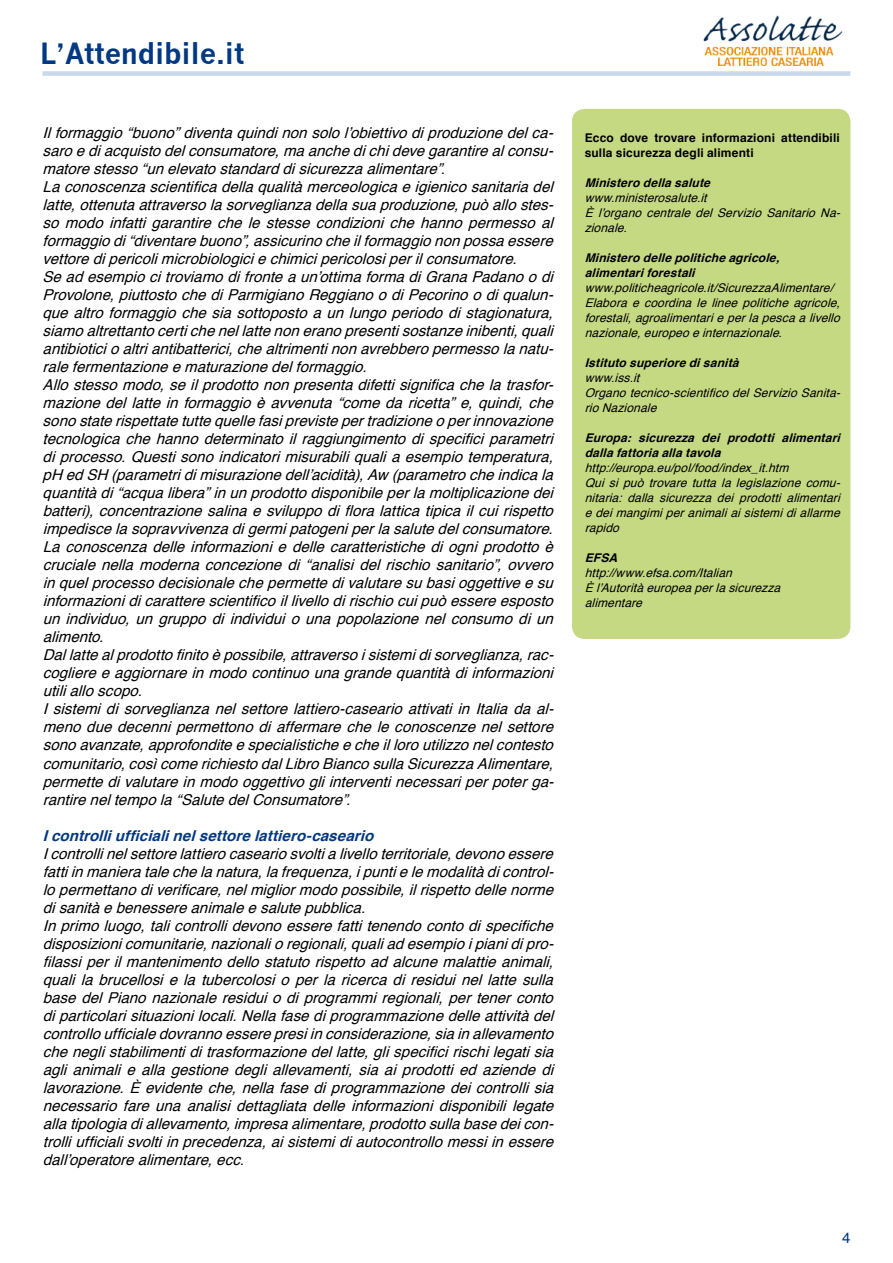
<style>
.page{position:relative;width:893px;height:1263px;background:#fff}
.page>*{position:absolute;margin:0;border:0;box-sizing:border-box;transform-origin:0 0}
.t1{font:700 28.65px "News Gothic";letter-spacing:-.005em;color:#003882}
.t2{font:italic 15px/18px "Helvetica";color:#000}
.t3{font:italic 700 15px "Helvetica";color:#003882}
.t4{font:15px "Helvetica";color:#003882}
.t5{font:italic 12px/15px "Helvetica";color:#000}
.t6{font:italic 700 12px/15px "Helvetica";color:#000}
.t7{font:700 12px/15px "Helvetica";letter-spacing:.015em;color:#000}
</style>
<div class="page">
<div style="left:43px;top:71px;width:807px;height:5px;background:#c8d9ee"></div>
<img style="left:703px;top:15px;width:140px;height:51px">
<div style="left:572px;top:109px;width:278px;height:530px;background:#c5d882;border-radius:13px"></div>
<h1 class="t1" style="left:40px;top:36px;width:206px">L’Attendibile.it</h1>
<p class="t2" style="left:43px;top:124px;width:519px">Ilformaggio“buono”diventaquindinonsolol’obiettivodiproduzionedelca&shy;saroediacquistodelconsumatore,maanchedichidevegarantirealconsu&shy;matorestesso“unelevatostandarddisicurezzaalimentare”.<br>Laconoscenzascientificadellaqualitàmerceologicaeigienicosanitariadel latte,ottenutaattraversolasorveglianzadellasuaproduzione,puòallostes&shy;somodoinfattigarantirechelestessecondizionichehannopermessoal formaggiodi“diventarebuono”,assicurinocheilformaggiononpossaessere vettoredipericolimicrobiologiciechimicipericolosiperilconsumatore.<br>Seadesempiocitroviamodifronteaun’ottimaformadiGranaPadanoodi Provolone,piuttostochediParmigianoReggianoodiPecorinoodiqualun&shy;quealtroformaggiochesiasottopostoaunlungoperiododistagionatura, siamoaltrettantocertichenellattenoneranopresentisostanzeinibenti,quali antibioticioaltriantibatterici,chealtrimentinonavrebberopermessolanatu&shy;ralefermentazioneematurazionedelformaggio.<br>Allostessomodo,seilprodottononpresentadifettisignificachelatrasfor&shy;mazionedellatteinformaggioèavvenuta“comedaricetta”e,quindi,che sonostaterispettatetuttequellefasiprevistepertradizioneoperinnovazione tecnologicachehannodeterminatoilraggiungimentodispecificiparametri diprocesso.Questisonoindicatorimisurabiliqualiaesempiotemperatura, pHedSH(parametridimisurazionedell’acidità),Aw(parametrocheindicala quantitàdi“acqualibera”inunprodottodisponibileperlamoltiplicazionedei batteri),concentrazionesalinaesviluppodifloralatticatipicailcuirispetto impediscelasopravvivenzadigermipatogeniperlasalutedelconsumatore.<br>Laconoscenzadelleinformazioniedellecaratteristichediogniprodottoè crucialenellamodernaconcezionedi“analisidelrischiosanitario”,ovvero inquelprocessodecisionalechepermettedivalutaresubasioggettiveesu informazionidicaratterescientificoillivellodirischiocuipuòessereesposto unindividuo,ungruppodiindividuiounapopolazionenelconsumodiun alimento.<br>Dallattealprodottofinitoèpossibile,attraversoisistemidisorveglianza,rac&shy;cogliereeaggiornareinmodocontinuounagrandequantitàdiinformazioni utilialloscopo.<br>Isistemidisorveglianzanelsettorelattiero-casearioattivatiinItaliadaal&shy;menoduedecennipermettonodiaffermarecheleconoscenzenelsettore sonoavanzate,approfonditeespecialisticheecheilloroutilizzonelcontesto comunitario,cosìcomerichiestodalLibroBiancosullaSicurezzaAlimentare, permettedivalutareinmodooggettivogliinterventinecessariperpoterga&shy;rantireneltempola“SalutedelConsumatore”.</p>
<p class="t3" style="left:43px;top:822px;width:339px">I controlli ufficiali nel settore lattiero-caseario</p>
<p class="t2" style="left:43px;top:844px;width:518px">Icontrollinelsettorelattierocaseariosvoltialivelloterritoriale,devonoessere fattiinmanieratalechelanatura,lafrequenza,ipuntielemodalitàdicontrol&shy;lopermettanodiverificare,nelmigliormodopossibile,ilrispettodellenorme disanitàebenessereanimaleesalutepubblica.<br>Inprimoluogo,talicontrollidevonoesserefattitenendocontodispecifiche disposizionicomunitarie,nazionalioregionali,qualiadesempioipianidipro&shy;filassiperilmantenimentodellostatutorispettoadalcunemalattieanimali, qualilabrucellosielatubercolosioperlaricercadiresiduinellattesulla basedelPianonazionaleresiduiodiprogrammiregionali,pertenerconto diparticolarisituazionilocali.Nellafasediprogrammazionedelleattivitàdel controlloufficialedovrannoesserepresiinconsiderazione,siainallevamento cheneglistabilimentiditrasformazionedellatte,glispecificirischilegatisia aglianimalieallagestionedegliallevamenti,siaaiprodottiedaziendedi lavorazione.Èevidenteche,nellafasediprogrammazionedeicontrollisia necessariofareunaanalisidettagliatadelleinformazionidisponibililegate allatipologiadiallevamento,impresaalimentare,prodottosullabasedeicon&shy;trolliufficialisvoltiinprecedenza,aisistemidiautocontrollomessiinessere dall’operatorealimentare,ecc.</p>
<p class="t7" style="left:585px;top:130px;width:257px">Ecco dove trovare informazioni attendibili sulla sicurezza degli alimenti</p>
<p class="t6" style="left:585px;top:175px;width:132px">Ministerodellasalute</p>
<p class="t5" style="left:585px;top:190px;width:262px">www.ministerosalute.it<br>Èl’organocentraledelServizioSanitarioNa&shy;zionale.</p>
<p class="t6" style="left:585px;top:250px;width:202px">Ministerodellepoliticheagricole, alimentariforestali</p>
<p class="t5" style="left:585px;top:280px;width:262px">www.politicheagricole.it/SicurezzaAlimentare/ Elaboraecoordinalelineepoliticheagricole, forestali,agroalimentarieperlapescaalivello nazionale,europeoeinternazionale.</p>
<p class="t6" style="left:585px;top:355px;width:161px">Istitutosuperioredisanità</p>
<p class="t5" style="left:585px;top:370px;width:262px">www.iss.it<br>Organotecnico-scientificodelServizioSanita&shy;rioNazionale</p>
<p class="t6" style="left:585px;top:430px;width:262px">Europa: sicurezza dei prodotti alimentari dallafattoriaallatavola</p>
<p class="t5" style="left:585px;top:460px;width:262px">http://europa.eu/pol/food/index_it.htm Quisipuòtrovaretuttalalegislazionecomu&shy;nitaria:dallasicurezzadeiprodottialimentari edeimangimiperanimaliaisistemidiallarme rapido</p>
<p class="t6" style="left:585px;top:550px;width:39px">EFSA</p>
<p class="t5" style="left:585px;top:565px;width:202px">http://www.efsa.com/Italian<br>Èl’Autoritàeuropeaperlasicurezza alimentare</p>
<p class="t4" style="left:842px;top:1224px;width:10px">4</p>
</div>
